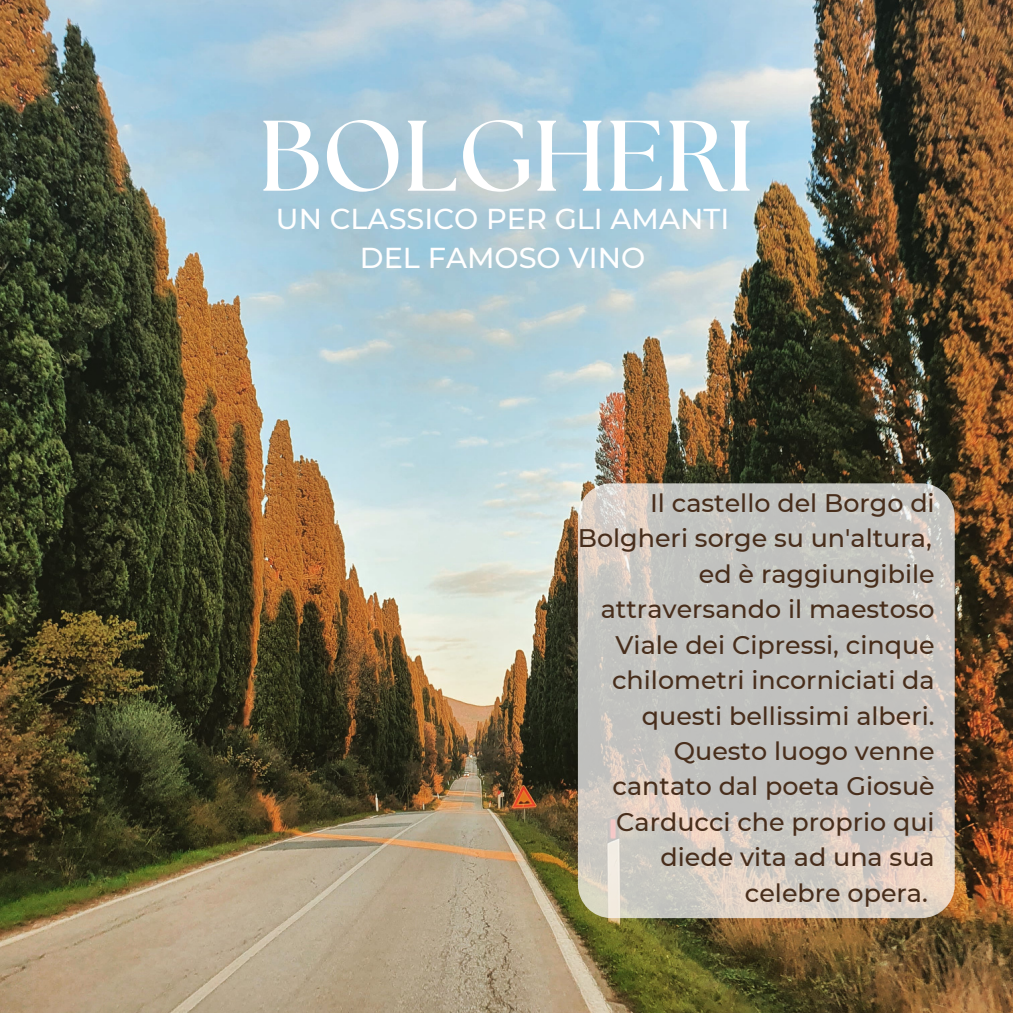
<style>
.page{position:relative;width:1013px;height:1013px;background:#fff}
.page>*{position:absolute;margin:0;border:0;box-sizing:border-box;transform-origin:0 0}
.t1{font:700 100px "The Seasons";letter-spacing:-.005em;color:#fff}
.t2{font:500 28.75px/39.4px "Montserrat";color:#fff;text-align:center}
.t3{font:500 25.38px/35.4px "Montserrat";color:#482e1c;text-align:right}
</style>
<div class="page">
<img style="left:0;top:0;width:1012px;height:1012px">
<svg style="left:578px;top:483px;width:376px;height:435px;background:#c9c6c0"></svg>
<h1 class="t1" style="left:259px;top:111px;width:497px">BOLGHERI</h1>
<p class="t2" style="left:276px;top:199px;width:455px">UN CLASSICO PER GLI AMANTI<br>DEL FAMOSO VINO</p>
<p class="t3" style="left:578px;top:485px;width:358px">Il castello del Borgo di<br>Bolgheri sorge su un'altura, ed è raggiungibile attraversando il maestoso<br>Viale dei Cipressi, cinque chilometri incorniciati da questi bellissimi alberi.<br>Questo luogo venne cantato dal poeta Giosuè<br>Carducci che proprio qui diede vita ad una sua celebre opera.</p>
</div>
